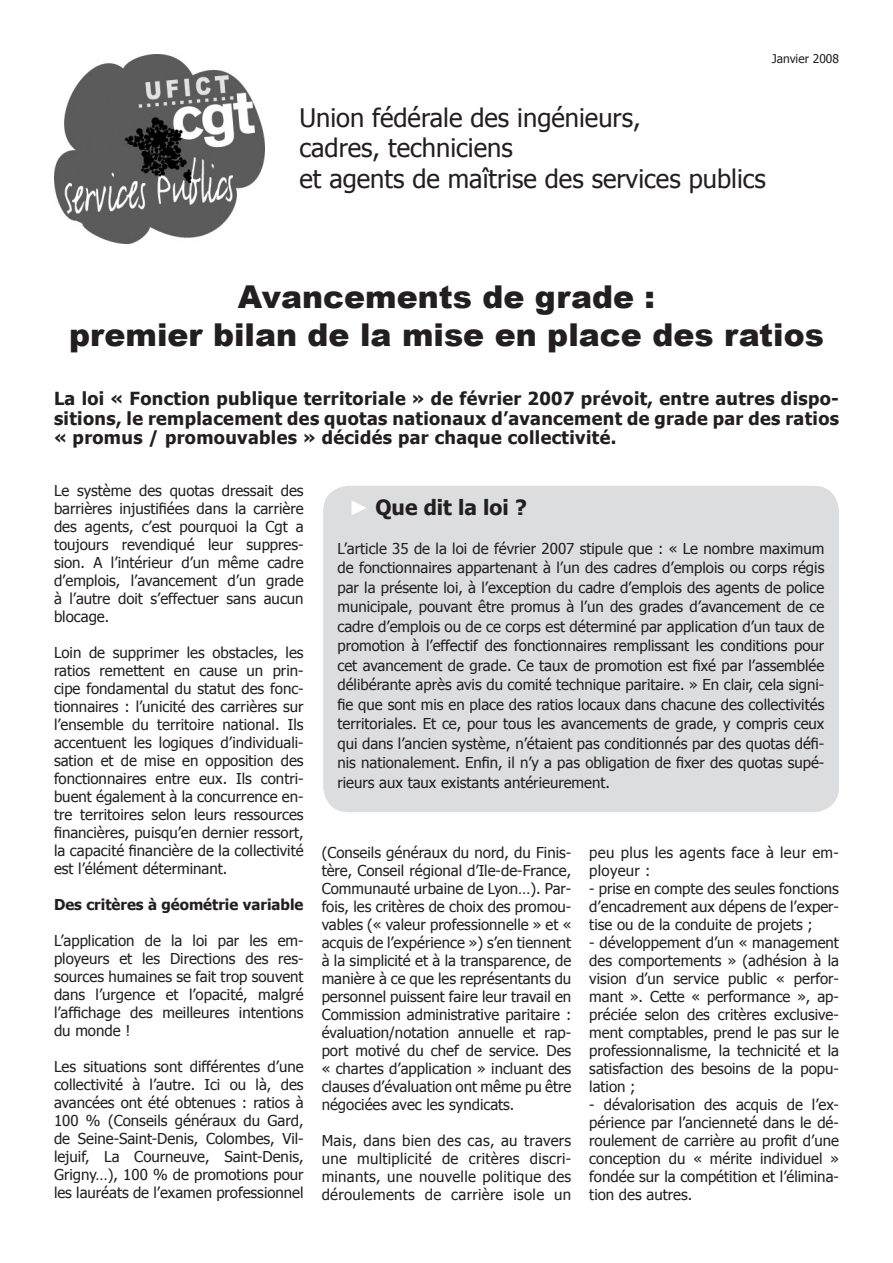
<style>
.page{position:relative;width:893px;height:1263px;background:#fff}
.page>*{position:absolute;margin:0;border:0;box-sizing:border-box;transform-origin:0 0}
.t1{font:900 31.5px/37.8px "Arial";color:#231f20;text-align:center}
.t2{font:25.5px/30.6px "Tahoma";color:#231f20}
.t3{font:700 21px "Tahoma";color:#231f20}
.t4{font:700 18px/19.5px "Tahoma";letter-spacing:.02em;color:#231f20;text-align:justify}
.t5{font:15px/18px "Tahoma";color:#231f20;text-align:justify}
.t6{font:15px/18px "Tahoma";letter-spacing:.02em;color:#231f20}
.t7{font:700 15px "Tahoma";color:#231f20}
.t8{font:12px "Tahoma";color:#231f20}
.s1{font-family:"Arial";color:#fff}
</style>
<div class="page">
<img style="left:54px;top:54px;width:211px;height:189px">
<div style="left:323px;top:486px;width:516px;height:326px;background:#dcdddf;border-radius:26px"></div>
<p class="t8" style="left:772px;top:51px;width:69px">Janvier 2008</p>
<h2 class="t2" style="left:299px;top:101px;width:468px">Union fédérale des ingénieurs,<br>cadres, techniciens<br>et agents de maîtrise des services publics</h2>
<h1 class="t1" style="left:69px;top:277px;width:756px">Avancements de grade :<br>premier bilan de la mise en place des ratios</h1>
<p class="t4" style="left:54px;top:387px;width:786px">La loi « Fonction publique territoriale » de février 2007 prévoit, entre autres dispo&shy;sitions, le remplacement des quotas nationaux d’avancement de grade par des ratios « promus / promouvables » décidés par chaque collectivité.</p>
<p class="t5" style="left:54px;top:481px;width:251px">Le système des quotas dressait des barrières injustifiées dans la carrière des agents, c’est pourquoi la Cgt a toujours revendiqué leur suppres&shy;sion. A l’intérieur d’un même cadre d’emplois, l’avancement d’un grade à l’autre doit s’effectuer sans aucun blocage.</p>
<p class="t5" style="left:54px;top:643px;width:251px">Loin de supprimer les obstacles, les ratios remettent en cause un prin&shy;cipe fondamental du statut des fonc&shy;tionnaires : l’unicité des carrières sur l’ensemble du territoire national. Ils accentuent les logiques d’individuali&shy;sation et de mise en opposition des fonctionnaires entre eux. Ils contri&shy;buent également à la concurrence en&shy;tre territoires selon leurs ressources financières, puisqu’en dernier ressort, la capacité financière de la collectivité est l’élément déterminant.</p>
<p class="t7" style="left:54px;top:894px;width:251px">Des critères à géométrie variable</p>
<p class="t5" style="left:54px;top:931px;width:251px">L’application de la loi par les em&shy;ployeurs et les Directions des res&shy;sources humaines se fait trop souvent dans l’urgence et l’opacité, malgré l’affichage des meilleures intentions du monde !</p>
<p class="t5" style="left:54px;top:1057px;width:251px">Les situations sont différentes d’une collectivité à l’autre. Ici ou là, des avancées ont été obtenues : ratios à 100 % (Conseils généraux du Gard, de Seine-Saint-Denis, Colombes, Vil&shy;lejuif, La Courneuve, Saint-Denis, Grigny…), 100 % de promotions pour les lauréats de l’examen professionnel</p>
<h3 class="t3" style="left:349px;top:492px;width:180px"><span class="s1">►</span> Que dit la loi ?</h3>
<p class="t5" style="left:337px;top:538px;width:488px;line-height:19.5px">L’article 35 de la loi de février 2007 stipule que : « Le nombre maximum de fonctionnaires appartenant à l’un des cadres d’emplois ou corps régis par la présente loi, à l’exception du cadre d’emplois des agents de police municipale, pouvant être promus à l’un des grades d’avancement de ce cadre d’emplois ou de ce corps est déterminé par application d’un taux de promotion à l’effectif des fonctionnaires remplissant les conditions pour cet avancement de grade. Ce taux de promotion est fixé par l’assemblée délibérante après avis du comité technique paritaire. » En clair, cela signi&shy;fie que sont mis en place des ratios locaux dans chacune des collectivités territoriales. Et ce, pour tous les avancements de grade, y compris ceux qui dans l’ancien système, n’étaient pas conditionnés par des quotas défi&shy;nis nationalement. Enfin, il n’y a pas obligation de fixer des quotas supé&shy;rieurs aux taux existants antérieurement.</p>
<p class="t5" style="left:322px;top:842px;width:251px">(Conseils généraux du nord, du Finis&shy;tère, Conseil régional d’Ile-de-France, Communauté urbaine de Lyon…). Par&shy;fois, les critères de choix des promou&shy;vables (« valeur professionnelle » et « acquis de l’expérience ») s’en tiennent à la simplicité et à la transparence, de manière à ce que les représentants du personnel puissent faire leur travail en Commission administrative paritaire : évaluation/notation annuelle et rap&shy;port motivé du chef de service. Des « chartes d’application » incluant des clauses d’évaluation ont même pu être négociées avec les syndicats.</p>
<p class="t5" style="left:322px;top:1130px;width:251px">Mais, dans bien des cas, au travers une multiplicité de critères discri&shy;minants, une nouvelle politique des déroulements de carrière isole un</p>
<p class="t6" style="left:589px;top:842px;width:251px">peu plus les agents face à leur em&shy;ployeur :</p>
<p class="t5" style="left:589px;top:878px;width:251px">- prise en compte des seules fonctions d’encadrement aux dépens de l’exper&shy;tise ou de la conduite de projets ;</p>
<p class="t5" style="left:589px;top:932px;width:251px">- développement d’un « management des comportements » (adhésion à la vision d’un service public « perfor&shy;mant ». Cette « performance », ap&shy;préciée selon des critères exclusive&shy;ment comptables, prend le pas sur le professionnalisme, la technicité et la satisfaction des besoins de la popu&shy;lation ;</p>
<p class="t5" style="left:589px;top:1094px;width:251px">- dévalorisation des acquis de l’ex&shy;périence par l’ancienneté dans le dé&shy;roulement de carrière au profit d’une conception du « mérite individuel » fondée sur la compétition et l’élimina&shy;tion des autres.</p>
</div>
